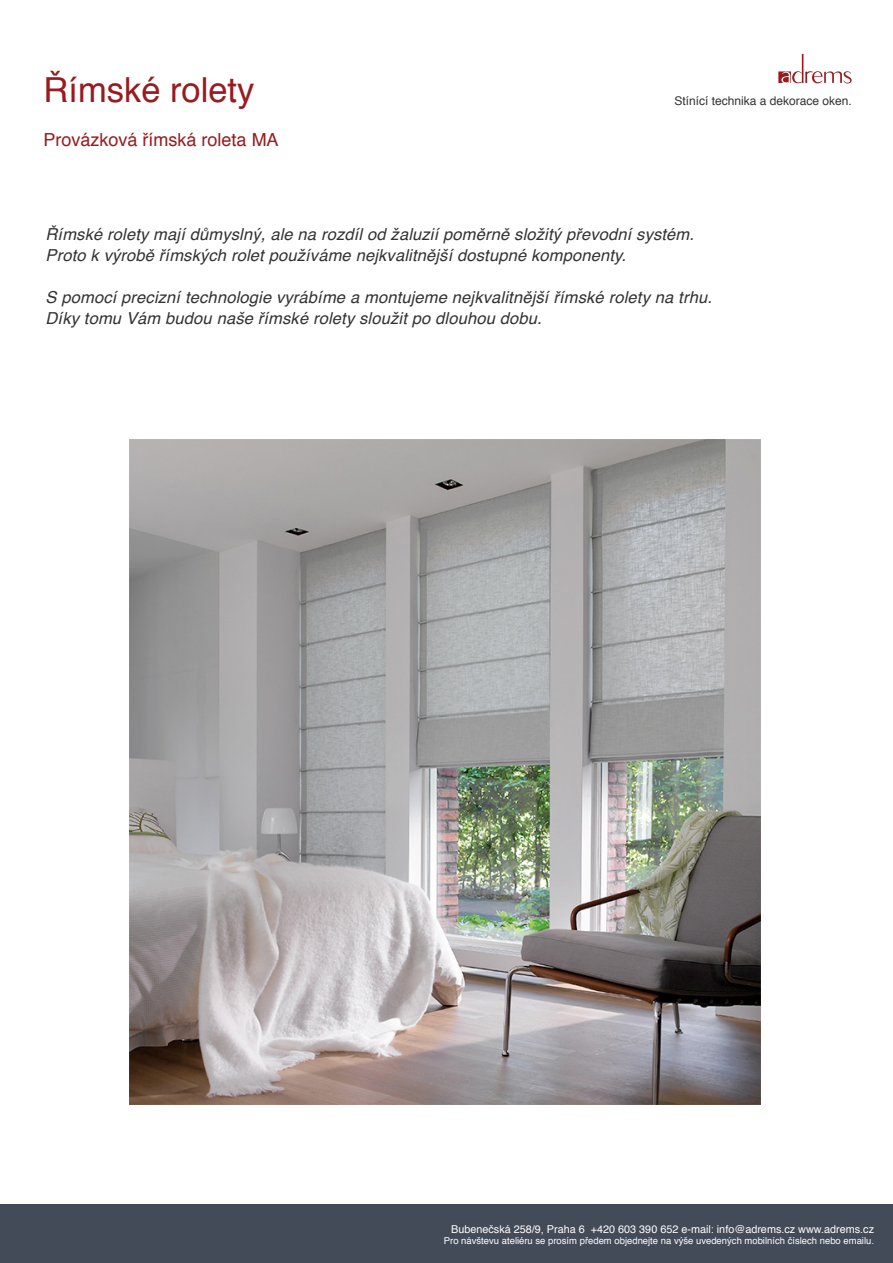
<style>
.page{position:relative;width:893px;height:1263px;background:#fff}
.page>*{position:absolute;margin:0;border:0;box-sizing:border-box;transform-origin:0 0}
.t1{font:34.5px "Helvetica";color:#991b1f}
.t2{font:18px "Helvetica";color:#991b1f}
.t3{font:italic 16.5px/21px "Helvetica";letter-spacing:.01em;color:#343232}
.t4{font:12px "Helvetica";color:#343232}
.t5{font:10.8px "Helvetica";color:#fffcff}
.t6{font:9.45px "Helvetica";color:#fffcff}
</style>
<div class="page">
<svg style="left:778px;top:54px;width:74px;height:30px"></svg>
<div style="left:0;top:1204px;width:893px;height:59px;background:#434b59"></div>
<img style="left:130px;top:440px;width:631px;height:665px">
<h1 class="t1" style="left:44px;top:64px;width:212px">Římské rolety</h1>
<p class="t2" style="left:44px;top:125px;width:237px">Provázková římská roleta MA</p>
<p class="t4" style="left:674px;top:91px;width:179px">Stínící technika a dekorace oken.</p>
<p class="t3" style="left:46px;top:224px;width:650px">Římské rolety mají důmyslný, ale na rozdíl od žaluzií poměrně složitý převodní systém.<br>Proto k výrobě římských rolet používáme nejkvalitnější dostupné komponenty.</p>
<p class="t3" style="left:46px;top:287px;width:668px">S pomocí precizní technologie vyrábíme a montujeme nejkvalitnější římské rolety na trhu.<br>Díky tomu Vám budou naše římské rolety sloužit po dlouhou dobu.</p>
<p class="t5" style="left:451px;top:1221px;width:424px">Bubenečská 258/9, Praha 6 +420 603 390 652 e-mail: info@adrems.cz www.adrems.cz</p>
<p class="t6" style="left:444px;top:1233px;width:432px">Pro návštevu ateliéru se prosím předem objednejte na výše uvedených mobilních číslech nebo emailu.</p>
</div>
